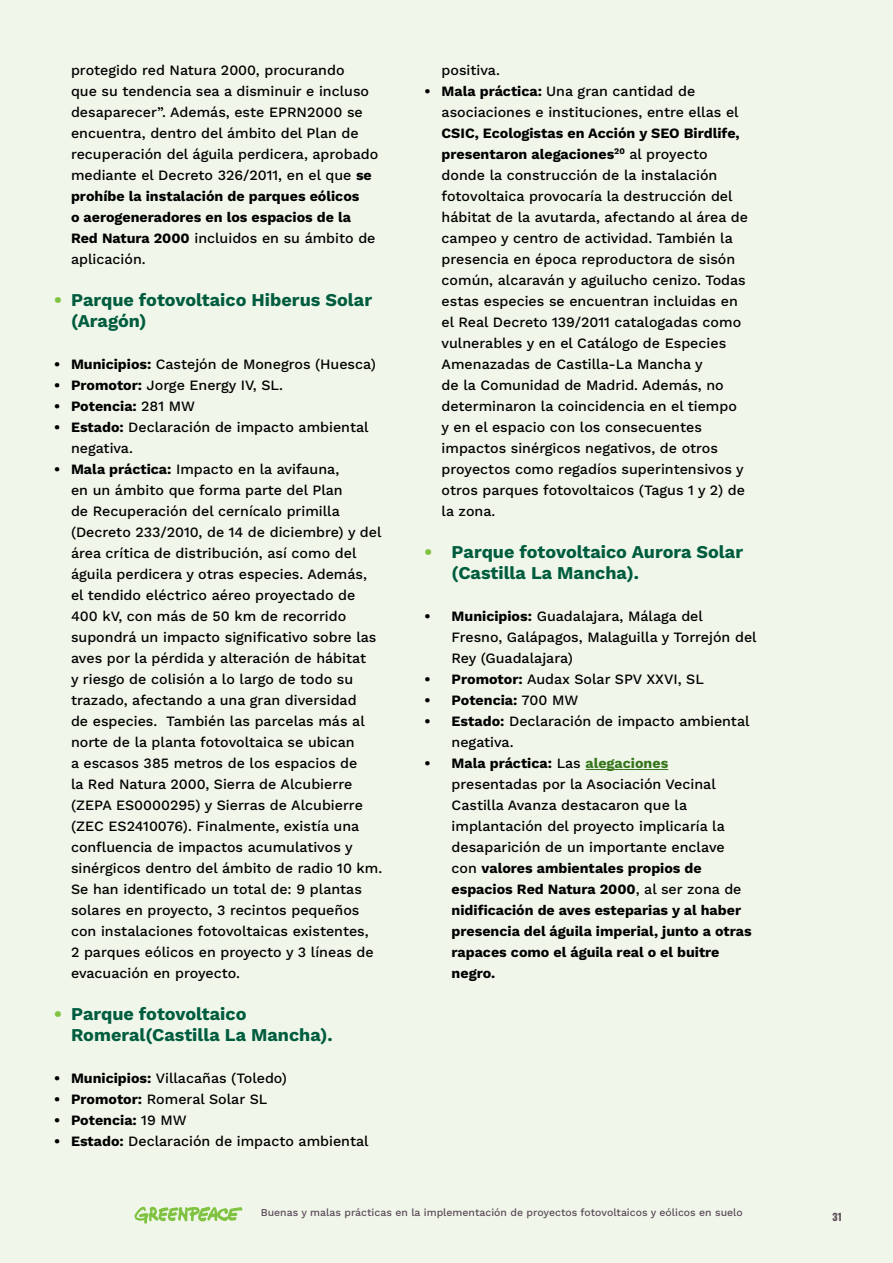
<style>
.page{position:relative;width:893px;height:1263px;background:#f0f7ea}
.page>*{position:absolute;margin:0;border:0;box-sizing:border-box;transform-origin:0 0}
.t1{font:700 18px/21px "Work Sans";color:#005c3e}
.t2{font:500 14.25px/21px "Work Sans";color:#000}
.t3{font:700 14.25px/21px "Work Sans";color:#000}
.t4{font:500 10.5px "Work Sans";color:#5c4b5a}
.t5{font:700 10.5px "Greenpeace Sans";color:#5c4b5a}
.s1{font-weight:700}
.s2{font-weight:800;color:#80c342}
.s3{font-weight:500}
.s4{color:#38761d}
</style>
<div class="page">
<svg style="left:134px;top:1206px;width:108px;height:17px"></svg>
<hr style="left:585px;top:769px;width:83px;height:1px;background:#38761d">
<p class="t2" style="left:71px;top:59px;width:309px">protegido red Natura 2000, procurando<br>que su tendencia sea a disminuir e incluso desaparecer”. Además, este EPRN2000 se encuentra, dentro del ámbito del Plan de recuperación del águila perdicera, aprobado mediante el Decreto 326/2011, en el que <span class="s1">se prohíbe la instalación de parques eólicos<br>o aerogeneradores en los espacios de la Red Natura 2000</span> incluidos en su ámbito de aplicación.</p>
<p class="t1" style="left:71px;top:289px;width:303px;text-indent:-17px"><span class="s2">•</span> Parque fotovoltaico Hiberus Solar (Aragón)</p>
<p class="t2" style="left:54px;top:353px;width:324px"><span class="s1">• Municipios:</span> Castejón de Monegros (Huesca)</p>
<p class="t2" style="left:54px;top:374px;width:230px"><span class="s1">• Promotor:</span> Jorge Energy IV, SL.</p>
<p class="t3" style="left:54px;top:395px;width:142px">• Potencia: <span class="s3">281 MW</span></p>
<p class="t2" style="left:71px;top:416px;width:299px;text-indent:-17px"><span class="s1">• Estado:</span> Declaración de impacto ambiental negativa.</p>
<p class="t2" style="left:71px;top:458px;width:313px;text-indent:-17px"><span class="s1">• Mala práctica:</span> Impacto en la avifauna,<br>en un ámbito que forma parte del Plan<br>de Recuperación del cernícalo primilla (Decreto 233/2010, de 14 de diciembre) y del área crítica de distribución, así como del águila perdicera y otras especies. Además, el tendido eléctrico aéreo proyectado de 400 kV, con más de 50 km de recorrido supondrá un impacto significativo sobre las aves por la pérdida y alteración de hábitat<br>y riesgo de colisión a lo largo de todo su trazado, afectando a una gran diversidad<br>de especies. También las parcelas más al norte de la planta fotovoltaica se ubican<br>a escasos 385 metros de los espacios de<br>la Red Natura 2000, Sierra de Alcubierre (ZEPA ES0000295) y Sierras de Alcubierre (ZEC ES2410076). Finalmente, existía una confluencia de impactos acumulativos y sinérgicos dentro del ámbito de radio 10 km.<br>Se han identificado un total de: 9 plantas solares en proyecto, 3 recintos pequeños con instalaciones fotovoltaicas existentes,<br>2 parques eólicos en proyecto y 3 líneas de evacuación en proyecto.</p>
<p class="t1" style="left:71px;top:1003px;width:263px;text-indent:-17px"><span class="s2">•</span> Parque fotovoltaico<br>Romeral(Castilla La Mancha).</p>
<p class="t2" style="left:54px;top:1067px;width:234px"><span class="s1">• Municipios:</span> Villacañas (Toledo)</p>
<p class="t2" style="left:54px;top:1088px;width:215px"><span class="s1">• Promotor:</span> Romeral Solar SL</p>
<p class="t3" style="left:54px;top:1109px;width:134px">• Potencia: <span class="s3">19 MW</span></p>
<p class="t2" style="left:54px;top:1130px;width:316px"><span class="s1">• Estado:</span> Declaración de impacto ambiental</p>
<p class="t2" style="left:442px;top:59px;width:60px">positiva.</p>
<p class="t2" style="left:442px;top:80px;width:299px;text-indent:-17px"><span class="s1">• Mala práctica:</span> Una gran cantidad de asociaciones e instituciones, entre ellas el</p>
<p class="t2" style="left:442px;top:122px;width:308px"><span class="s1">CSIC, Ecologistas en Acción y SEO Birdlife, presentaron alegaciones</span><sup>20</sup> al proyecto donde la construcción de la instalación fotovoltaica provocaría la destrucción del hábitat de la avutarda, afectando al área de campeo y centro de actividad. También la presencia en época reproductora de sisón común, alcaraván y aguilucho cenizo. Todas estas especies se encuentran incluidas en el Real Decreto 139/2011 catalogadas como vulnerables y en el Catálogo de Especies Amenazadas de Castilla-La Mancha y<br>de la Comunidad de Madrid. Además, no determinaron la coincidencia en el tiempo<br>y en el espacio con los consecuentes impactos sinérgicos negativos, de otros proyectos como regadíos superintensivos y otros parques fotovoltaicos (Tagus 1 y 2) de la zona.</p>
<p class="t1" style="left:452px;top:541px;width:293px;text-indent:-27px"><span class="s2">•</span> Parque fotovoltaico Aurora Solar (Castilla La Mancha).</p>
<p class="t2" style="left:452px;top:605px;width:307px;text-indent:-27px"><span class="s1">• Municipios:</span> Guadalajara, Málaga del<br>Fresno, Galápagos, Malaguilla y Torrejón del<br>Rey (Guadalajara)</p>
<p class="t2" style="left:425px;top:668px;width:281px"><span class="s1">• Promotor:</span> Audax Solar SPV XXVI, SL</p>
<p class="t3" style="left:425px;top:689px;width:155px">• Potencia: <span class="s3">700 MW</span></p>
<p class="t2" style="left:452px;top:710px;width:299px;text-indent:-27px"><span class="s1">• Estado:</span> Declaración de impacto ambiental negativa.</p>
<p class="t3" style="left:452px;top:752px;width:302px;text-indent:-27px">• Mala práctica: <span class="s3">Las</span> <span class="s4">alegaciones </span><span class="s3">presentadas por la Asociación Vecinal Castilla Avanza destacaron que la implantación del proyecto implicaría la desaparición de un importante enclave con</span> valores ambientales propios de espacios Red Natura 2000<span class="s3">, al ser zona de </span>nidificación de aves esteparias y al haber presencia del águila imperial, junto a otras rapaces como el águila real o el buitre negro.</p>
<p class="t4" style="left:261px;top:1204px;width:484px">Buenas y malas prácticas en la implementación de proyectos fotovoltaicos y eólicos en suelo</p>
<p class="t5" style="left:832px;top:1209px;width:11px">31</p>
</div>
